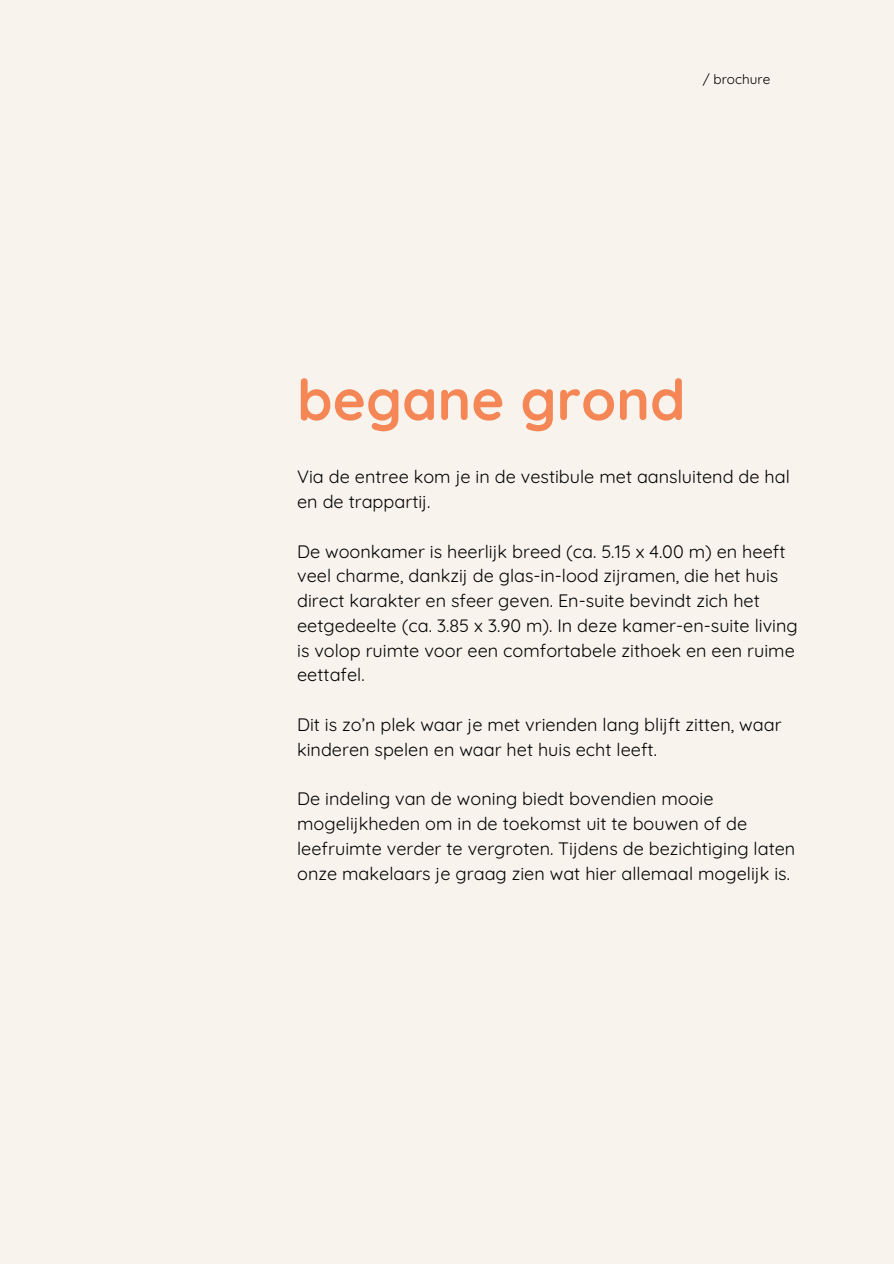
<style>
.page{position:relative;width:894px;height:1264px;background:#fff}
.page>*{position:absolute;margin:0;border:0;box-sizing:border-box;transform-origin:0 0}
.t1{font:700 56.55px "Quicksand";color:#f58756}
.t2{font:18px/24.8px "Quicksand";color:#010202}
.t3{font:13.5px "Quicksand";color:#000}
</style>
<div class="page">
<div style="left:0;top:0;width:893px;height:1263px;background:#f8f3ec"></div>
<p class="t3" style="left:702px;top:70px;width:69px">/ brochure</p>
<h1 class="t1" style="left:297px;top:363px;width:390px">begane grond</h1>
<p class="t2" style="left:297px;top:464px;width:494px">Via de entree kom je in de vestibule met aansluitend de hal en de trappartij.</p>
<p class="t2" style="left:297px;top:538px;width:502px">De woonkamer is heerlijk breed (ca. 5.15 x 4.00 m) en heeft veel charme, dankzij de glas-in-lood zijramen, die het huis direct karakter en sfeer geven. En-suite bevindt zich het eetgedeelte (ca. 3.85 x 3.90 m). In deze kamer-en-suite living is volop ruimte voor een comfortabele zithoek en een ruime eettafel.</p>
<p class="t2" style="left:297px;top:711px;width:486px">Dit is zo’n plek waar je met vrienden lang blijft zitten, waar kinderen spelen en waar het huis echt leeft.</p>
<p class="t2" style="left:297px;top:786px;width:499px">De indeling van de woning biedt bovendien mooie mogelijkheden om in de toekomst uit te bouwen of de leefruimte verder te vergroten. Tijdens de bezichtiging laten onze makelaars je graag zien wat hier allemaal mogelijk is.</p>
</div>
